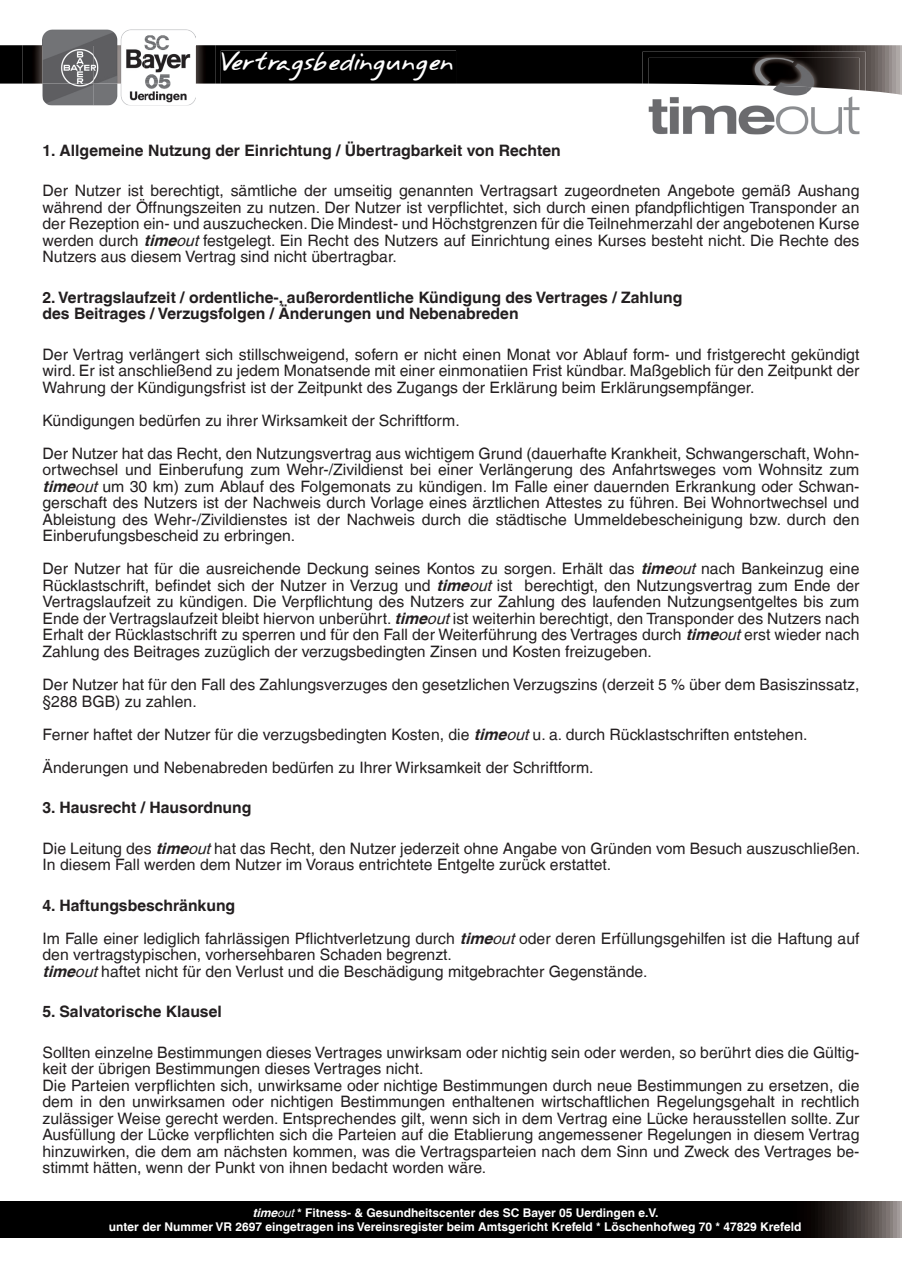
<style>
.page{position:relative;width:902px;height:1272px;background:#fff}
.page>*{position:absolute;margin:0;border:0;box-sizing:border-box;transform-origin:0 0}
.t1{font:21.75px "Annifont";letter-spacing:-.065em;color:#fff}
.t2{font:15.75px/16.5px "Helvetica LT";color:#231f20}
.t3{font:700 15.75px/16.5px "Helvetica LT";color:#231f20}
.t4{font:700 12px/13.5px "Helvetica LT";color:#fff;text-align:center}
.s1{font-weight:700;font-style:italic}
.s2{font-style:italic}
.s3{font-weight:700}
.s4{font-weight:400;font-style:italic}
</style>
<div class="page">
<svg style="left:0;top:45px;width:901px;height:50px"></svg>
<div style="left:221px;top:51px;width:235px;height:34px;background:#000"></div>
<svg style="left:0;top:1201px;width:901px;height:36px;background:#070606"></svg>
<img style="left:642px;top:91px;width:223px;height:44px">
<img style="left:642px;top:52px;width:223px;height:39px">
<img style="left:648px;top:90px;width:158px;height:44px">
<img style="left:806px;top:90px;width:53px;height:44px">
<img style="left:648px;top:58px;width:211px;height:32px">
<img style="left:22px;top:29px;width:194px;height:77px">
<img style="left:22px;top:45px;width:194px;height:39px">
<img style="left:43px;top:30px;width:153px;height:75px">
<h1 class="t1" style="left:218px;top:42px;width:236px">Vertragsbedingungen</h1>
<p class="t3" style="left:43px;top:142px;width:519px">1. Allgemeine Nutzung der Einrichtung / Übertragbarkeit von Rechten</p>
<p class="t2" style="left:43px;top:182px;width:818px;text-align:justify">Der Nutzer ist berechtigt, sämtliche der umseitig genannten Vertragsart zugeordneten Angebote gemäß Aushang während der Öffnungszeiten zu nutzen. Der Nutzer ist verpflichtet, sich durch einen pfandpflichtigen Transponder an der Rezeption ein- und auszuchecken. Die Mindest- und Höchstgrenzen für die Teilnehmerzahl der angebotenen Kurse werden durch <span class="s1">time</span><span class="s2">out</span>festgelegt. Ein Recht des Nutzers auf Einrichtung eines Kurses besteht nicht. Die Rechte des Nutzers aus diesem Vertrag sind nicht übertragbar.</p>
<p class="t3" style="left:43px;top:289px;width:641px">2. Vertragslaufzeit / ordentliche-, außerordentliche Kündigung des Vertrages / Zahlung des Beitrages / Verzugsfolgen / Änderungen und Nebenabreden</p>
<p class="t2" style="left:43px;top:346px;width:818px;text-align:justify">Der Vertrag verlängert sich stillschweigend, sofern er nicht einen Monat vor Ablauf form- und fristgerecht gekündigt wird. Er ist anschließend zu jedem Monatsende mit einer einmonatiien Frist kündbar. Maßgeblich für den Zeitpunkt der Wahrung der Kündigungsfrist ist der Zeitpunkt des Zugangs der Erklärung beim Erklärungsempfänger.</p>
<p class="t2" style="left:43px;top:404px;width:818px;line-height:33px">Kündigungen bedürfen zu ihrer Wirksamkeit der Schriftform.<br>Der Nutzer hat das Recht, den Nutzungsvertrag aus wichtigem Grund (dauerhafte Krankheit, Schwangerschaft, Wohn-</p>
<p class="t2" style="left:43px;top:461px;width:818px;text-align:justify">ortwechsel und Einberufung zum Wehr-/Zivildienst bei einer Verlängerung des Anfahrtsweges vom Wohnsitz zum <span class="s1">time</span><span class="s2">out</span>um 30 km) zum Ablauf des Folgemonats zu kündigen. Im Falle einer dauernden Erkrankung oder Schwan&shy;gerschaft des Nutzers ist der Nachweis durch Vorlage eines ärztlichen Attestes zu führen. Bei Wohnortwechsel und Ableistung des Wehr-/Zivildienstes ist der Nachweis durch die städtische Ummeldebescheinigung bzw. durch den Einberufungsbescheid zu erbringen.</p>
<p class="t2" style="left:43px;top:560px;width:818px;text-align:justify">Der Nutzer hat für die ausreichende Deckung seines Kontos zu sorgen. Erhält das <span class="s1">time</span><span class="s2">out</span> nach Bankeinzug eine Rücklastschrift, befindet sich der Nutzer in Verzug und <span class="s1">time</span><span class="s2">out</span> ist berechtigt, den Nutzungsvertrag zum Ende der Vertragslaufzeit zu kündigen. Die Verpflichtung des Nutzers zur Zahlung des laufenden Nutzungsentgeltes bis zum Ende der Vertragslaufzeit bleibt hiervon unberührt. <span class="s1">time</span><span class="s2">out</span>ist weiterhin berechtigt, den Transponder des Nutzers nach Erhalt der Rücklastschrift zu sperren und für den Fall der Weiterführung des Vertrages durch <span class="s1">time</span><span class="s2">out</span>erst wieder nach Zahlung des Beitrages zuzüglich der verzugsbedingten Zinsen und Kosten freizugeben.</p>
<p class="t2" style="left:43px;top:676px;width:818px">Der Nutzer hat für den Fall des Zahlungsverzuges den gesetzlichen Verzugszins (derzeit 5 % über dem Basiszinssatz, §288 BGB) zu zahlen.</p>
<p class="t2" style="left:43px;top:717px;width:766px;line-height:33px">Ferner haftet der Nutzer für die verzugsbedingten Kosten, die <span class="s1">time</span><span class="s2">out</span>u. a. durch Rücklastschriften entstehen.<br>Änderungen und Nebenabreden bedürfen zu Ihrer Wirksamkeit der Schriftform.</p>
<p class="t3" style="left:43px;top:799px;width:210px">3. Hausrecht / Hausordnung</p>
<p class="t2" style="left:43px;top:839px;width:819px">Die Leitung des <span class="s1">time</span><span class="s2">out</span>hat das Recht, den Nutzer jederzeit ohne Angabe von Gründen vom Besuch auszuschließen.<br>In diesem Fall werden dem Nutzer im Voraus entrichtete Entgelte zurück erstattet.</p>
<p class="t2" style="left:43px;top:888px;width:818px;line-height:33px"><span class="s3">4. Haftungsbeschränkung<br></span>Im Falle einer lediglich fahrlässigen Pflichtverletzung durch <span class="s1">time</span><span class="s2">out</span>oder deren Erfüllungsgehilfen ist die Haftung auf</p>
<p class="t2" style="left:43px;top:946px;width:606px">den vertragstypischen, vorhersehbaren Schaden begrenzt.<br><span class="s1">time</span><span class="s2">out</span>haftet nicht für den Verlust und die Beschädigung mitgebrachter Gegenstände.</p>
<p class="t3" style="left:43px;top:1003px;width:181px">5. Salvatorische Klausel</p>
<p class="t2" style="left:43px;top:1043px;width:818px">Sollten einzelne Bestimmungen dieses Vertrages unwirksam oder nichtig sein oder werden, so berührt dies die Gültig&shy;keit der übrigen Bestimmungen dieses Vertrages nicht.<br>Die Parteien verpflichten sich, unwirksame oder nichtige Bestimmungen durch neue Bestimmungen zu ersetzen, die dem in den unwirksamen oder nichtigen Bestimmungen enthaltenen wirtschaftlichen Regelungsgehalt in rechtlich zulässiger Weise gerecht werden. Entsprechendes gilt, wenn sich in dem Vertrag eine Lücke herausstellen sollte. Zur Ausfüllung der Lücke verpflichten sich die Parteien auf die Etablierung angemessener Regelungen in diesem Vertrag hinzuwirken, die dem am nächsten kommen, was die Vertragsparteien nach dem Sinn und Zweck des Vertrages be&shy;stimmt hätten, wenn der Punkt von ihnen bedacht worden wäre.</p>
<p class="t4" style="left:109px;top:1206px;width:694px"><span class="s2">time</span><span class="s4">out</span>* Fitness- &amp; Gesundheitscenter des SC Bayer 05 Uerdingen e.V.<br>unter der Nummer VR 2697 eingetragen ins Vereinsregister beim Amtsgericht Krefeld * Löschenhofweg 70 * 47829 Krefeld</p>
</div>
